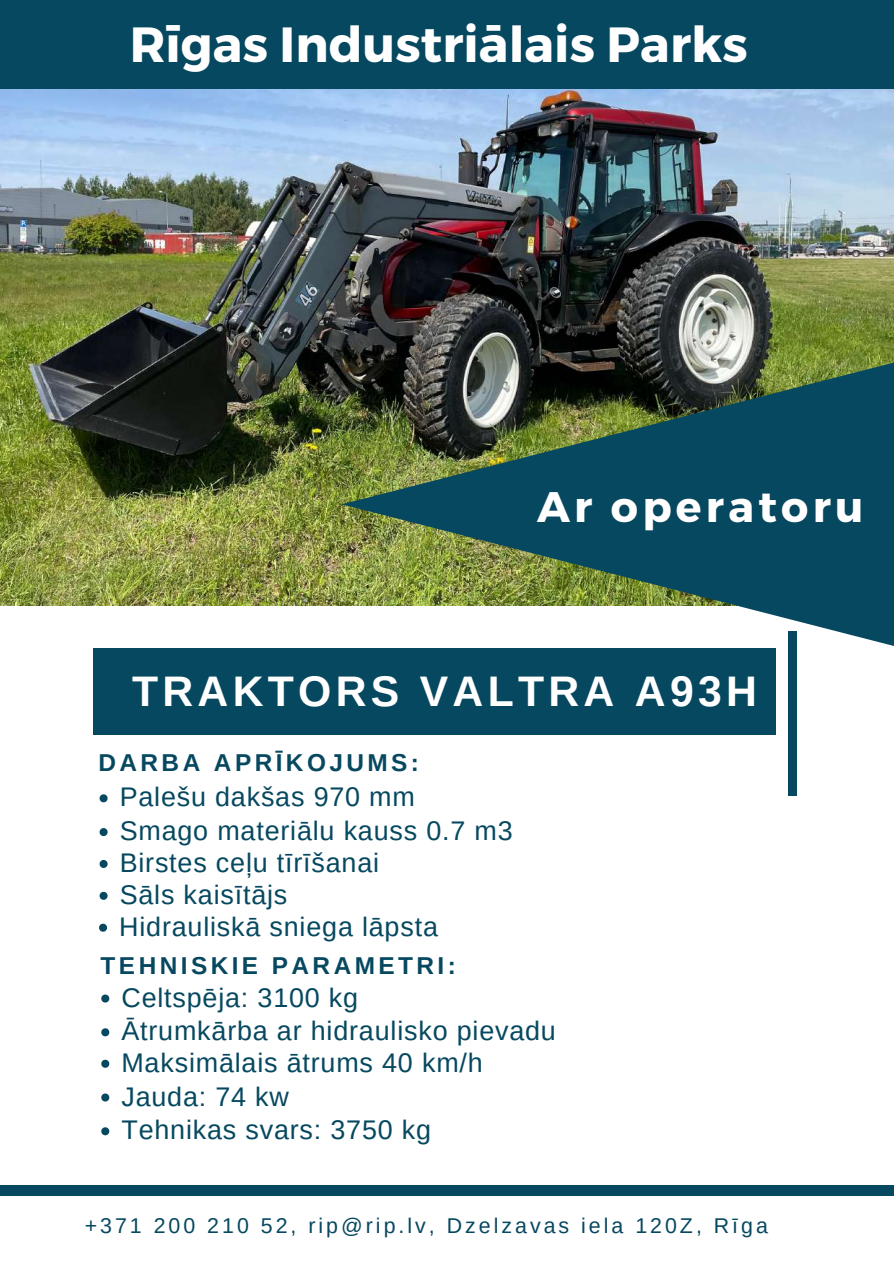
<style>
.page{position:relative;width:894px;height:1264px;background:#fff}
.page>*{position:absolute;margin:0;border:0;box-sizing:border-box;transform-origin:0 0}
.t1{font:700 49.35px "Montserrat";color:#fff}
.t2{font:700 42.75px "Arimo";letter-spacing:.1em;color:#fff}
.t3{font:700 42.75px "Montserrat";letter-spacing:.1em;color:#fff}
.t4{font:26.85px/32.4px "Arimo";letter-spacing:.03em;color:#06485f}
.t5{font:700 24.45px "Arimo";letter-spacing:.14em;color:#06485f}
.t6{font:21.3px "Arimo";letter-spacing:.14em;color:#06485f}
</style>
<div class="page">
<div style="left:0;top:1185px;width:893px;height:10px;background:#06485f"></div>
<div style="left:93px;top:648px;width:682px;height:86px;background:#06485f"></div>
<div style="left:788px;top:631px;width:8px;height:165px;background:#06485f"></div>
<img style="left:0;top:89px;width:893px;height:516px">
<div style="left:0;top:0;width:893px;height:88px;background:#06485f"></div>
<img style="left:342px;top:362px;width:551px;height:285px">
<svg style="left:101px;top:994px;width:8px;height:8px"></svg>
<svg style="left:101px;top:1028px;width:8px;height:8px"></svg>
<svg style="left:101px;top:1059px;width:8px;height:8px"></svg>
<svg style="left:101px;top:1093px;width:8px;height:8px"></svg>
<svg style="left:101px;top:1127px;width:8px;height:8px"></svg>
<svg style="left:100px;top:794px;width:8px;height:8px"></svg>
<svg style="left:100px;top:828px;width:8px;height:8px"></svg>
<svg style="left:100px;top:860px;width:8px;height:8px"></svg>
<svg style="left:100px;top:891px;width:8px;height:8px"></svg>
<svg style="left:99px;top:923px;width:8px;height:8px"></svg>
<h1 class="t1" style="left:130px;top:12px;width:619px">Rīgas Industriālais Parks</h1>
<h2 class="t3" style="left:537px;top:478px;width:328px">Ar operatoru</h2>
<h2 class="t2" style="left:132px;top:667px;width:626px">TRAKTORS VALTRA A93H</h2>
<p class="t5" style="left:98px;top:749px;width:322px">DARBA APRĪKOJUMS:</p>
<p class="t4" style="left:119px;top:780px;width:395px">Palešu dakšas 970 mm<br>Smago materiālu kauss 0.7 m3<br>Birstes ceļu tīrīšanai<br>Sāls kaisītājs<br>Hidrauliskā sniega lāpsta</p>
<p class="t5" style="left:101px;top:952px;width:356px">TEHNISKIE PARAMETRI:</p>
<p class="t4" style="left:121px;top:980px;width:436px;line-height:33.8px">Celtspēja: 3100 kg<br>Ātrumkārba ar hidraulisko pievadu</p>
<p class="t4" style="left:121px;top:1045px;width:363px;line-height:33.8px">Maksimālais ātrums 40 km/h<br>Jauda: 74 kw<br>Tehnikas svars: 3750 kg</p>
<p class="t6" style="left:85px;top:1213px;width:684px">+371 200 210 52, rip@rip.lv, Dzelzavas iela 120Z, Rīga</p>
</div>
